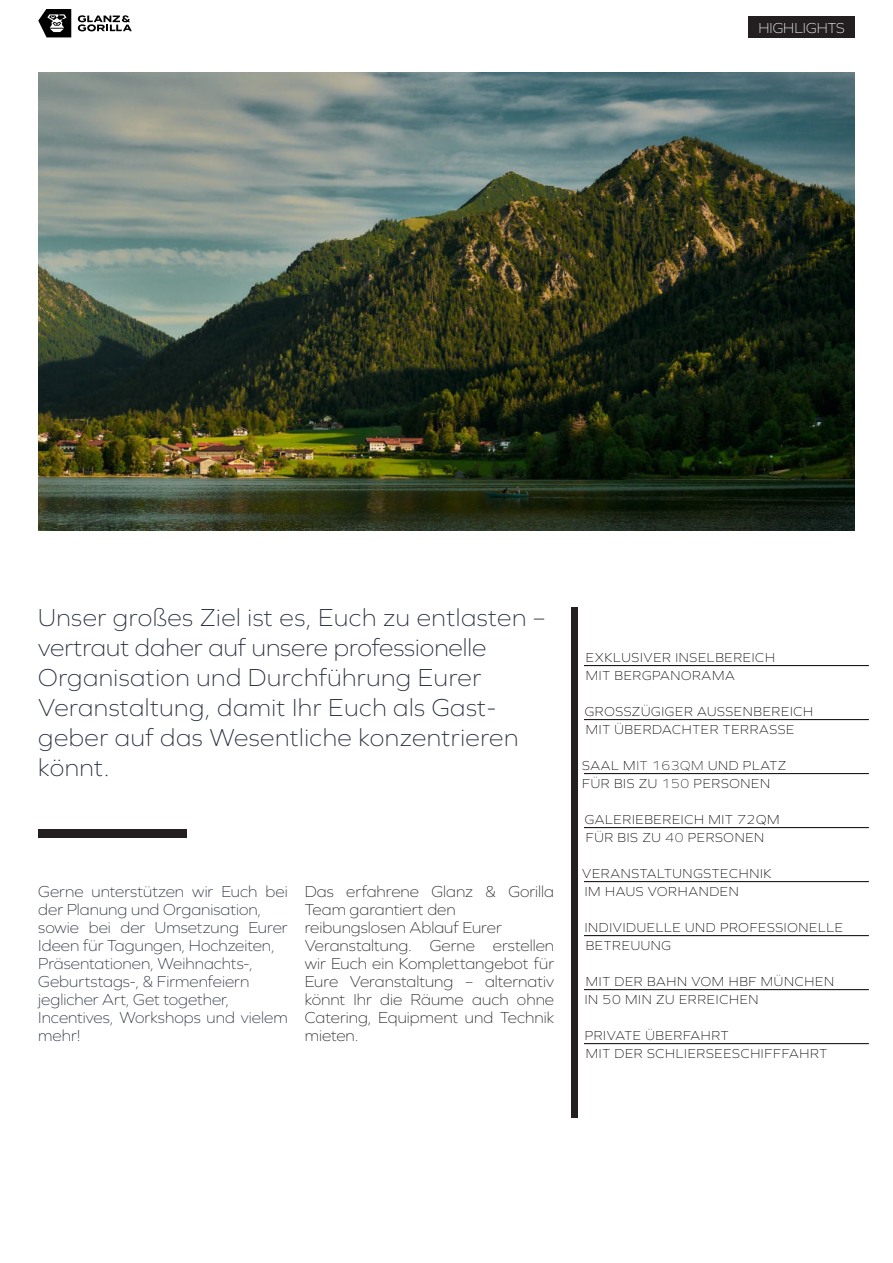
<style>
.page{position:relative;width:893px;height:1263px;background:#fff}
.page>*{position:absolute;margin:0;border:0;box-sizing:border-box;transform-origin:0 0}
.t1{font:200 25.5px/30px "Graphie";letter-spacing:.02em;color:#222837}
.t2{font:200 16.5px/18px "Graphie";color:#222837}
.t3{font:200 16.5px/18px "Graphie";color:#231f20}
.t4{font:200 15px "Graphie";color:#fff}
.t5{font:200 13.5px/18px "Graphie";letter-spacing:.05em;color:#000}
.s1{color:#231f20}
</style>
<div class="page">
<svg style="left:78px;top:15px;width:54px;height:16px"></svg>
<svg style="left:38px;top:9px;width:33px;height:28px"></svg>
<img style="left:38px;top:72px;width:817px;height:458px">
<div style="left:571px;top:607px;width:7px;height:510px;background:#231f20"></div>
<hr style="left:584px;top:665px;width:285px;height:1px;background:#000">
<hr style="left:584px;top:719px;width:285px;height:1px;background:#000">
<hr style="left:584px;top:773px;width:285px;height:1px;background:#000">
<hr style="left:584px;top:827px;width:285px;height:1px;background:#000">
<hr style="left:584px;top:881px;width:285px;height:1px;background:#000">
<hr style="left:584px;top:935px;width:285px;height:1px;background:#000">
<hr style="left:584px;top:989px;width:285px;height:1px;background:#000">
<hr style="left:584px;top:1043px;width:285px;height:1px;background:#000">
<div style="left:748px;top:17px;width:107px;height:21px;background:#231f20"></div>
<div style="left:38px;top:829px;width:149px;height:9px;background:#231f20"></div>
<p class="t4" style="left:758px;top:21px;width:88px">HIGHLIGHTS</p>
<h1 class="t1" style="left:38px;top:603px;width:509px">Unser großes Ziel ist es, Euch zu entlasten – vertraut daher auf unsere professionelle Organisation und Durchführung Eurer Veranstaltung, damit Ihr Euch als Gast&shy;geber auf das Wesentliche konzentrieren könnt.</h1>
<p class="t2" style="left:38px;top:883px;width:251px">Gerne unterstützen wir Euch bei der Planung und Organisation, sowie bei der Umsetzung Eurer<br>Ideen für Tagungen, Hochzeiten,<br>Präsentationen, Weihnachts-,<br>Geburtstags-, &amp; Firmenfeiern jeglicher Art, Get together,<br>Incentives, Workshops und vielem mehr!</p>
<p class="t3" style="left:305px;top:883px;width:251px">Das erfahrene Glanz &amp; Gorilla<br>Team garantiert den reibungslosen Ablauf Eurer<br>Veranstaltung. Gerne erstellen wir Euch ein Komplettangebot für<br>Eure Veranstaltung – alternativ könnt Ihr die Räume auch ohne<br>Catering, Equipment und Technik mieten.</p>
<p class="t5" style="left:586px;top:648px;width:191px">EXKLUSIVER INSELBEREICH<br>MIT BERGPANORAMA</p>
<p class="t5" style="left:585px;top:702px;width:230px">GROSSZÜGIGER AUSSENBEREICH<br>MIT ÜBERDACHTER TERRASSE</p>
<p class="t5" style="left:582px;top:756px;width:206px">SAAL M<span class="s1">IT 163QM</span> UND PLATZ<br>FÜR BIS ZU <span class="s1">150</span> PERSONEN</p>
<p class="t5" style="left:585px;top:810px;width:196px">GALERIEBEREICH MIT 72QM<br>FÜR BIS ZU <span class="s1">40</span> PERSONEN</p>
<p class="t5" style="left:582px;top:864px;width:191px">VERANSTALTUNGSTECHNIK<br>IM HAUS VORHANDEN</p>
<p class="t5" style="left:585px;top:918px;width:260px">INDIVIDUELLE UND PROFESSIONELLE<br>BETREUUNG</p>
<p class="t5" style="left:585px;top:972px;width:251px">MIT DER BAHN VOM HBF MÜNCHEN<br>IN 50 MIN ZU ERREICHEN</p>
<p class="t5" style="left:585px;top:1026px;width:244px">PRIVATE ÜBERFAHRT<br>MIT DER SCHLIERSEESCHIFFFAHRT</p>
</div>
